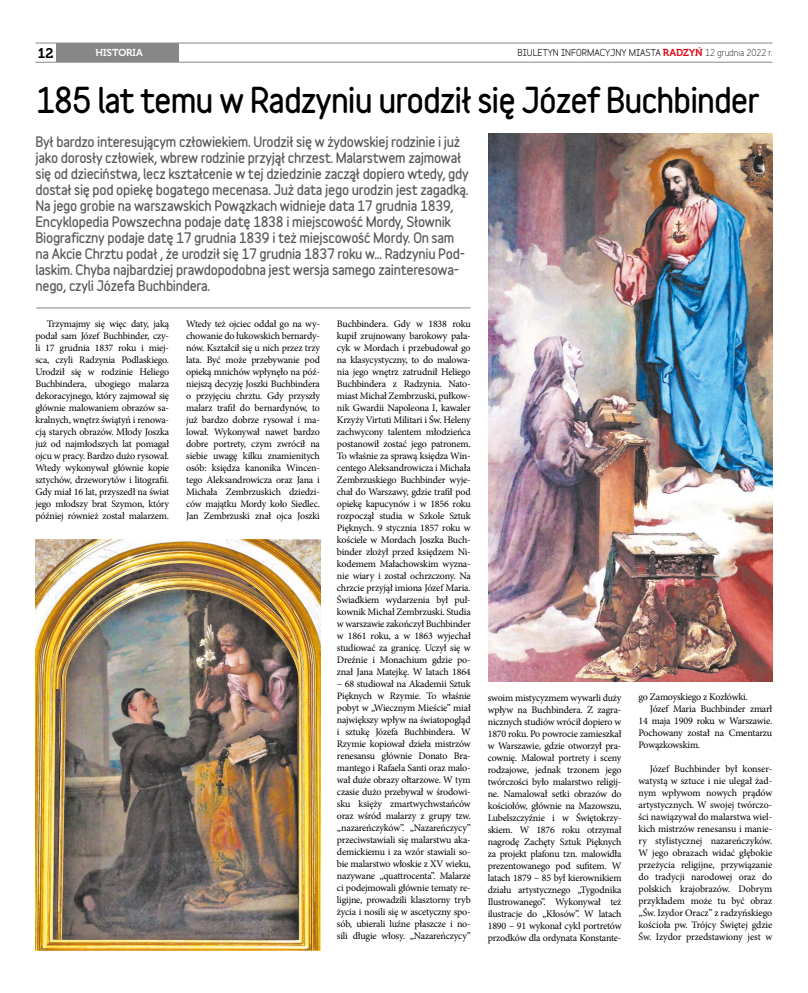
<style>
.page{position:relative;width:808px;height:993px;background:#fff}
.page>*{position:absolute;margin:0;border:0;box-sizing:border-box;transform-origin:0 0}
.t1{font:900 32px "Variable";letter-spacing:-.03em;color:#000}
.t2{font:14px "Museo 700";color:#000}
.t3{font:900 13px/16px "Variable";letter-spacing:-.02em;color:#575756}
.t4{font:10px/12px "Minion Pro";letter-spacing:-.02em;color:#000;text-align:justify}
.t5{font:10px "Museo 700";color:#fff}
.t6{font:700 9px "Variable";color:#000}
.s1{font-family:"Museo 700";font-weight:400;font-size:10px;color:#e30613}
.s2{font-weight:400}
</style>
<div class="page">
<div style="left:56px;top:43px;width:123px;height:19px;background:#878787"></div>
<hr style="left:35px;top:43px;width:737px;height:1px;background:#878787">
<hr style="left:35px;top:62px;width:737px;height:1px;background:#878787">
<img style="left:35px;top:539px;width:286px;height:411px">
<img style="left:488px;top:133px;width:284px;height:548px">
<hr style="left:36px;top:307px;width:435px;height:1px;background:#878787">
<h2 class="t2" style="left:38px;top:45px;width:17px">12</h2>
<p class="t5" style="left:95px;top:47px;width:49px">HISTORIA</p>
<p class="t6" style="left:517px;top:45px;width:256px">BIULETYN INFORMACYJNY MIASTA <span class="s1">RADZYŃ</span> <span class="s2">12 grudnia 2022 r.</span></p>
<h1 class="t1" style="left:35px;top:75px;width:725px">185 lat temu w Radzyniu urodził się Józef Buchbinder</h1>
<p class="t3" style="left:36px;top:133px;width:435px">Był bardzo interesującym człowiekiem. Urodził się w żydowskiej rodzinie i już jako dorosły człowiek, wbrew rodzinie przyjął chrzest. Malarstwem zajmował się od dzieciństwa, lecz kształcenie w tej dziedzinie zaczął dopiero wtedy, gdy dostał się pod opiekę bogatego mecenasa. Już data jego urodzin jest zagadką.<br>Na jego grobie na warszawskich Powązkach widnieje data 17 grudnia 1839, Encyklopedia Powszechna podaje datę 1838 i miejscowość Mordy, Słownik Biograficzny podaje datę 17 grudnia 1839 i też miejscowość Mordy. On sam na Akcie Chrztu podał , że urodził się 17 grudnia 1837 roku w... Radzyniu Pod&shy;laskim. Chyba najbardziej prawdopodobna jest wersja samego zainteresowa&shy;nego, czyli Józefa Buchbindera.</p>
<p class="t4" style="left:35px;top:318px;width:135px;text-indent:11px">Trzymajmy się więc daty, jaką podał sam Józef Buchbinder, czy&shy;li 17 grudnia 1837 roku i miej&shy;sca, czyli Radzynia Podlaskiego.<br>Urodził się w rodzinie Heliego Buchbindera, ubogiego malarza dekoracyjnego, który zajmował się głównie malowaniem obrazów sa&shy;kralnych, wnętrz świątyń i renowa&shy;cją starych obrazów. Młody Joszka już od najmłodszych lat pomagał ojcu w pracy. Bardzo dużo rysował.<br>Wtedy wykonywał głównie kopie sztychów, drzeworytów i litografii.<br>Gdy miał 16 lat, przyszedł na świat jego młodszy brat Szymon, który później również został malarzem.</p>
<p class="t4" style="left:186px;top:317px;width:135px">Wtedy też ojciec oddał go na wy&shy;chowanie do łukowskich bernardy&shy;nów. Kształcił się u nich przez trzy lata. Być może przebywanie pod opieką mnichów wpłynęło na póź&shy;niejszą decyzję Joszki Buchbindera o przyjęciu chrztu. Gdy przyszły malarz trafił do bernardynów, to już bardzo dobrze rysował i ma&shy;lował. Wykonywał nawet bardzo dobre portrety, czym zwrócił na siebie uwagę kilku znamienitych osób: księdza kanonika Wincen&shy;tego Aleksandrowicza oraz Jana i Michała Zembrzuskich dziedzi&shy;ców majątku Mordy koło Siedlec.<br>Jan Zembrzuski znał ojca Joszki</p>
<p class="t4" style="left:337px;top:317px;width:135px">Buchbindera. Gdy w 1838 roku kupił zrujnowany barokowy pała&shy;cyk w Mordach i przebudował go na klasycystyczny, to do malowa&shy;nia jego wnętrz zatrudnił Heliego Buchbindera z Radzynia. Nato&shy;miast Michał Zembrzuski, pułkow&shy;nik Gwardii Napoleona I, kawaler Krzyży Virtuti Militari i Św. Heleny zachwycony talentem młodzieńca postanowił zostać jego patronem.<br>To właśnie za sprawą księdza Win&shy;centego Aleksandrowicza i Michała Zembrzuskiego Buchbinder wyje&shy;chał do Warszawy, gdzie trafił pod opiekę kapucynów i w 1856 roku rozpoczął studia w Szkole Sztuk Pięknych. 9 stycznia 1857 roku w kościele w Mordach Joszka Buch&shy;binder złożył przed księdzem Ni&shy;kodemem Małachowskim wyzna&shy;nie wiary i został ochrzczony. Na chrzcie przyjął imiona Józef Maria.<br>Świadkiem wydarzenia był puł&shy;kownik Michał Zembrzuski. Studia w warszawie zakończył Buchbinder w 1861 roku, a w 1863 wyjechał studiować za granicę. Uczył się w Dreźnie i Monachium gdzie po&shy;znał Jana Matejkę. W latach 1864</p>
<p class="t4" style="left:337px;top:677px;width:135px">– 68 studiował na Akademii Sztuk Pięknych w Rzymie. To właśnie pobyt w „Wiecznym Mieście” miał największy wpływ na światopogląd i sztukę Józefa Buchbindera. W Rzymie kopiował dzieła mistrzów renesansu głównie Donato Bra&shy;mantego i Rafaela Santi oraz malo&shy;wał duże obrazy ołtarzowe. W tym czasie dużo przebywał w środowi&shy;sku księży zmartwychwstańców oraz wśród malarzy z grupy tzw. „nazareńczyków”. „Nazareńczycy” przeciwstawiali się malarstwu aka&shy;demickiemu i za wzór stawiali so&shy;bie malarstwo włoskie z XV wieku, nazywane „quattrocenta”. Malarze ci podejmowali głównie tematy re&shy;ligijne, prowadzili klasztorny tryb życia i nosili się w ascetyczny spo&shy;sób, ubierali luźne płaszcze i no&shy;sili długie włosy. „Nazareńczycy”</p>
<p class="t4" style="left:488px;top:691px;width:135px">swoim mistycyzmem wywarli duży wpływ na Buchbindera. Z zagra&shy;nicznych studiów wrócił dopiero w 1870 roku. Po powrocie zamieszkał w Warszawie, gdzie otworzył pra&shy;cownię. Malował portrety i sceny rodzajowe, jednak trzonem jego twórczości było malarstwo religij&shy;ne. Namalował setki obrazów do kościołów, głównie na Mazowszu, Lubelszczyźnie i w Świętokrzy&shy;skiem. W 1876 roku otrzymał nagrodę Zachęty Sztuk Pięknych za projekt plafonu tzn. malowidła prezentowanego pod sufitem. W latach 1879 – 85 był kierownikiem działu artystycznego „Tygodnika Ilustrowanego”. Wykonywał też ilustracje do „Kłosów”. W latach 1890 – 91 wykonał cykl portretów przodków dla ordynata Konstante-</p>
<p class="t4" style="left:638px;top:691px;width:111px">go Zamoyskiego z Kozłówki.</p>
<p class="t4" style="left:650px;top:703px;width:124px">Józef Maria Buchbinder zmarł</p>
<p class="t4" style="left:638px;top:715px;width:135px">14 maja 1909 roku w Warszawie.</p>
<p class="t4" style="left:638px;top:727px;width:135px">Pochowany został na Cmentarzu</p>
<p class="t4" style="left:638px;top:739px;width:63px">Powązkowskim.</p>
<p class="t4" style="left:638px;top:763px;width:135px;text-indent:11px">Józef Buchbinder był konser&shy;watystą w sztuce i nie ulegał żad&shy;nym wpływom nowych prądów artystycznych. W swojej twórczo&shy;ści nawiązywał do malarstwa wiel&shy;kich mistrzów renesansu i manie&shy;ry stylistycznej nazareńczyków.<br>W jego obrazach widać głębokie przeżycia religijne, przywiązanie do tradycji narodowej oraz do polskich krajobrazów. Dobrym przykładem może tu być obraz „Św. Izydor Oracz” z radzyńskiego kościoła pw. Trójcy Świętej gdzie Św. Izydor przedstawiony jest w</p>
</div>
